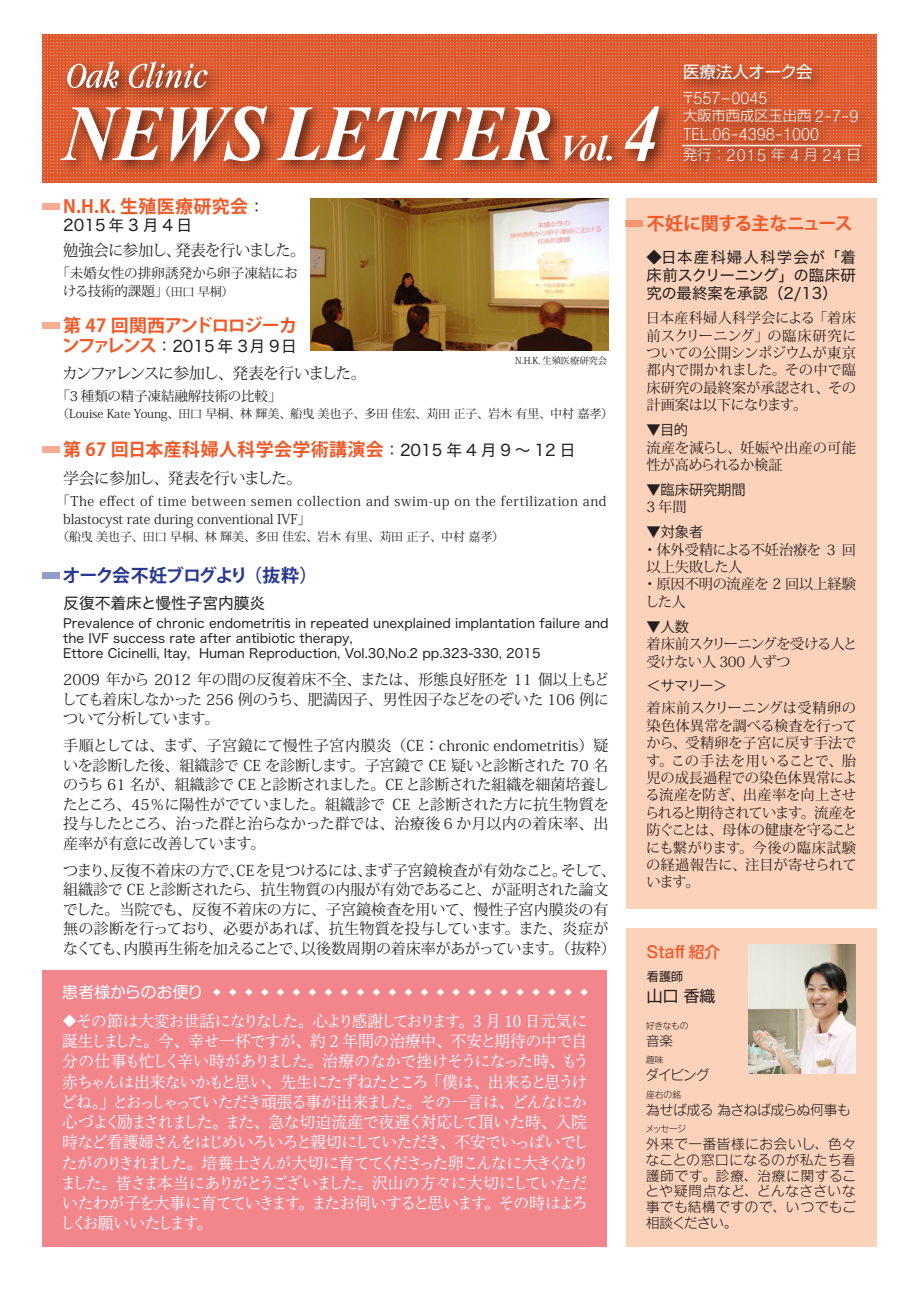
<style>
.page{position:relative;width:919px;height:1289px;background:#fff}
.page>*{position:absolute;margin:0;border:0;box-sizing:border-box;transform-origin:0 0}
.t1{font:italic 700 79.2px "Times New Roman";letter-spacing:-.005em;color:#fff;scale:.91 1}
.t2{font:700 18px "Koz Go Pro";letter-spacing:.015em;color:#f15929}
.t3{font:700 18px "Koz Go Pro";letter-spacing:-.06em;color:#283890}
.t4{font:700 18px "Koz Go Pro";letter-spacing:-.05em;color:#f15929}
.t5{font:700 18px "Koz Go Pro";letter-spacing:-.03em;color:#f15929}
.t6{font:16.5px "Shin Go Pr 6";letter-spacing:-.03em;color:#fff}
.t7{font:16.2px/20.2px "P Bunkyu Min Pr 6 R";letter-spacing:-.06em;color:#fff}
.t8{font:15.75px "Hira Kaku Std W4";color:#231f20}
.t9{font:15.75px "Koz Min Pro";letter-spacing:-.085em;color:#231f20}
.t10{font:15.75px "Koz Min Pro";letter-spacing:-.03em;color:#231f20}
.t11{font:15.75px "Koz Min Pro";letter-spacing:-.035em;color:#231f20}
.t12{font:15.75px "Hira Kaku Std W4";letter-spacing:.195em;color:#231f20}
.t13{font:500 15.75px "Shin M Go Pr 6";letter-spacing:-.01em;color:#f15929}
.t14{font:15.75px "Shin Go Pr 6";color:#231f20}
.t15{font:15.45px/18px "Hira Kaku Std W4";color:#231f20;text-align:justify}
.t16{font:15px/19.5px "Koz Min Pr 6 N";letter-spacing:-.01em;color:#231f20;text-align:justify}
.t17{font:14.25px/17.4px "Koz Min Pro";letter-spacing:-.015em;color:#231f20}
.t18{font:14.25px "Ntoday Std Light KL";color:#fff}
.t19{font:14.25px "Koz Go Pro";letter-spacing:-.01em;color:#231f20}
.t20{font:300 14.25px "Shin Go Pr 6";color:#fff}
.t21{font:13.5px/18px "Koz Min Pro";letter-spacing:.045em;color:#231f20}
.t22{font:13.5px/15.8px "Ntoday Std Light KL";letter-spacing:.02em;color:#231f20;text-align:justify}
.t23{font:13.5px/18px "Koz Min Pro";letter-spacing:.01em;color:#231f20}
.t24{font:300 13.5px "Shin Go Pr 6";letter-spacing:.055em;color:#231f20}
.t25{font:12.75px/15px "Hira Kaku Std W4";color:#231f20}
.t26{font:12px "Koz Min Pro";letter-spacing:-.005em;color:#231f20}
.t27{font:12px "Shin Go Pr 6";color:#231f20}
.t28{font:9.3px "Koz Min Pro";letter-spacing:-.005em;color:#231f20}
.t29{font:8.7px "Ntoday Std Light KL";letter-spacing:-.04em;color:#231f20}
.t30{font:300 8.7px "Shin Go Pr 6";color:#231f20}
.t31{font:7.5px "Shin M Go Pr 6";color:#fff}
.s1{font-size:36px}
.s2{font-family:"Shin Go Pr 6";font-weight:300}
.s3{font-family:"Ntoday Std Light KL";font-weight:400}
.s4{font-family:"Hira Kaku Std W4";font-weight:400;font-size:15.75px;color:#231f20}
.s5{font-size:12px}
.s6{font-family:"Koz Go Pro";font-weight:700;font-size:18px;color:#f15929}
.s7{font-size:15.75px}
</style>
<div class="page">
<img style="left:43px;top:34px;width:833px;height:140px">
<div style="left:625px;top:198px;width:251px;height:711px;background:#fcd2ba"></div>
<div style="left:626px;top:928px;width:251px;height:318px;background:#fcd2ba"></div>
<img style="left:310px;top:205px;width:298px;height:145px">
<div style="left:625px;top:220px;width:17px;height:7px;background:#f69571"></div>
<div style="left:42px;top:203px;width:17px;height:7px;background:#f8ac94"></div>
<div style="left:42px;top:323px;width:17px;height:6px;background:#f8ac94"></div>
<img style="left:748px;top:944px;width:107px;height:128px">
<img style="left:672px;top:54px;width:205px;height:129px">
<img style="left:50px;top:84px;width:630px;height:121px">
<img style="left:57px;top:51px;width:171px;height:58px">
<svg style="left:67px;top:61px;width:52px;height:27px"></svg>
<svg style="left:129px;top:61px;width:79px;height:27px"></svg>
<img style="left:672px;top:135px;width:205px;height:32px">
<hr style="left:682px;top:145px;width:179px;height:1px;background:#fff">
<div style="left:43px;top:970px;width:564px;height:276px;background:#f3858d"></div>
<div style="left:42px;top:447px;width:17px;height:6px;background:#f8ac94"></div>
<div style="left:42px;top:572px;width:17px;height:6px;background:#939bc7"></div>
<h1 class="t1" style="left:63px;top:78px;width:657px">NEWS LETTER <span class="s1">Vol.</span> 4</h1>
<p class="t6" style="left:683px;top:59px;width:131px">医療法人オーク会</p>
<p class="t18" style="left:681px;top:88px;width:88px"><span class="s2">〒</span>557-0045</p>
<p class="t20" style="left:683px;top:104px;width:177px">大阪市西成区玉出西 <span class="s3">2-7-9</span></p>
<p class="t18" style="left:683px;top:124px;width:137px">TEL.06-4398-1000</p>
<p class="t18" style="left:683px;top:145px;width:179px"><span class="s2">発行：</span>2015 <span class="s2">年</span> 4 <span class="s2">月</span> 24 <span class="s2">日</span></p>
<p class="t2" style="left:63px;top:195px;width:203px">N.H.K. 生殖医療研究会<span class="s4">：</span></p>
<p class="t12" style="left:63px;top:213px;width:130px">2015年3月4日</p>
<p class="t10" style="left:63px;top:239px;width:244px">勉強会に参加し、発表を行いました。</p>
<p class="t23" style="left:63px;top:263px;width:236px;text-indent:-7px">「未婚女性の排卵誘発から卵子凍結における技術的課題」<span class="s5">（田口 早桐）</span></p>
<p class="t4" style="left:63px;top:314px;width:235px">第 47 回関西アンドロロジーカ</p>
<p class="t8" style="left:62px;top:334px;width:236px"><span class="s6">ンファレンス</span>：2015 年 3月 9日</p>
<p class="t9" style="left:62px;top:362px;width:306px">カンファレンスに参加し、発表を行いました。</p>
<p class="t23" style="left:56px;top:387px;width:227px">「3 種類の精子凍結融解技術の比較」</p>
<p class="t26" style="left:57px;top:405px;width:557px">（Louise Kate Young、田口 早桐、林 輝美、船曳 美也子、多田 佳宏、苅田 正子、岩木 有里、中村 嘉孝）</p>
<p class="t28" style="left:515px;top:354px;width:93px">N.H.K. 生殖医療研究会</p>
<p class="t2" style="left:63px;top:438px;width:513px">第 67 回日本産科婦人科学会学術講演会<span class="s4">：2015 年 4 月 9 ～ 12 日</span></p>
<p class="t11" style="left:63px;top:467px;width:240px">学会に参加し、発表を行いました。</p>
<p class="t21" style="left:63px;top:491px;width:544px;text-indent:-7px">「The effect of time between semen collection and swim-up on the fertilization and blastocyst rate during conventional IVF」</p>
<p class="t26" style="left:57px;top:528px;width:448px">（船曳美也子、田口 早桐、林 輝美、多田 佳宏、岩木 有里、苅田 正子、中村 嘉孝）</p>
<p class="t3" style="left:62px;top:563px;width:256px">オーク会不妊ブログより（抜粋）</p>
<p class="t8" style="left:63px;top:591px;width:204px">反復不着床と慢性子宮内膜炎</p>
<p class="t25" style="left:63px;top:616px;width:547px">Prevalence of chronic endometritis in repeated unexplained implantation failure and the IVF success rate after antibiotic therapy,<br>Ettore Cicinelli, Itay, Human Reproduction, Vol.30,No.2 pp.323-330, 2015</p>
<p class="t16" style="left:62px;top:670px;width:548px">2009 年から 2012 年の間の反復着床不全、または、形態良好胚を 11 個以上もどしても着床しなかった 256 例のうち、肥満因子、男性因子などをのぞいた 106 例について分析しています。</p>
<p class="t16" style="left:63px;top:736px;width:548px">手順としては、まず、子宮鏡にて慢性子宮内膜炎（CE：chronic endometritis）疑いを診断した後、組織診で CE を診断します。子宮鏡で CE 疑いと診断された 70 名のうち 61 名が、組織診で CE と診断されました。CE と診断された組織を細菌培養したところ、45％に陽性がでていました。組織診で CE と診断された方に抗生物質を投与したところ、治った群と治らなかった群では、治療後６か月以内の着床率、出産率が有意に改善しています。</p>
<p class="t16" style="left:63px;top:861px;width:554px;text-align:left">つまり、反復不着床の方で、CEを見つけるには、まず子宮鏡検査が有効なこと。そして、組織診で CE と診断されたら、抗生物質の内服が有効であること、が証明された論文でした。当院でも、反復不着床の方に、子宮鏡検査を用いて、慢性子宮内膜炎の有無の診断を行っており、必要があれば、抗生物質を投与しています。また、炎症がなくても、内膜再生術を加えることで、以後数周期の着床率があがっています。（抜粋）</p>
<p class="t31" style="left:62px;top:985px;width:527px"><span class="s7">患者様からのお便り</span> ◆　◆　◆　◆　◆　◆　◆　◆　◆　◆　◆　◆　◆　◆　◆　◆　◆　◆　◆　◆　◆　◆　◆　◆</p>
<p class="t7" style="left:60px;top:1008px;width:530px">◆その節は大変お世話になりなした。心より感謝しております。3 月 10 日元気に誕生しました。今、幸せ一杯ですが、約 2 年間の治療中、不安と期待の中で自分の仕事も忙しく辛い時がありました。治療のなかで挫けそうになった時、もう赤ちゃんは出来ないかもと思い、先生にたずねたところ「僕は、出来ると思うけどね。」とおっしゃっていただき頑張る事が出来ました。その一言は、どんなにか心づよく励まされました。また、急な切迫流産で夜遅く対応して頂いた時、入院時など看護婦さんをはじめいろいろと親切にしていただき、不安でいっぱいでしたがのりきれました。培養士さんが大切に育ててくださった卵こんなに大きくなりました。皆さま本当にありがとうございました。沢山の方々に大切にしていただいたわが子を大事に育てていきます。またお伺いすると思います。その時はよろしくお願いいたします。</p>
<p class="t5" style="left:647px;top:212px;width:207px">不妊に関する主なニュース</p>
<p class="t15" style="left:646px;top:248px;width:211px">◆日本産科婦人科学会が「着床前スクリーニング」の臨床研究の最終案を承認（2/13）</p>
<p class="t17" style="left:646px;top:309px;width:212px;text-align:justify">日本産科婦人科学会による「着床前スクリーニング」の臨床研究についての公開シンポジウムが東京都内で開かれました。その中で臨床研究の最終案が承認され、その計画案は以下になります。</p>
<p class="t19" style="left:646px;top:420px;width:43px">▼目的</p>
<p class="t17" style="left:646px;top:438px;width:211px">流産を減らし、妊娠や出産の可能性が高められるか検証</p>
<p class="t19" style="left:646px;top:480px;width:101px">▼臨床研究期間</p>
<p class="t17" style="left:646px;top:498px;width:42px">3 年間</p>
<p class="t19" style="left:646px;top:522px;width:58px">▼対象者</p>
<p class="t17" style="left:642px;top:540px;width:215px">・体外受精による不妊治療を 3 回以上失敗した人<br>・原因不明の流産を 2 回以上経験した人</p>
<p class="t19" style="left:646px;top:617px;width:44px">▼人数</p>
<p class="t17" style="left:646px;top:634px;width:212px">着床前スクリーニングを受ける人と受けない人 300 人ずつ</p>
<p class="t19" style="left:646px;top:677px;width:83px">＜サマリー＞</p>
<p class="t17" style="left:645px;top:699px;width:213px;text-align:justify">着床前スクリーニングは受精卵の染色体異常を調べる検査を行ってから、受精卵を子宮に戻す手法です。この手法を用いることで、胎児の成長過程での染色体異常による流産を防ぎ、出産率を向上させられると期待されています。流産を防ぐことは、母体の健康を守ることにも繋がります。今後の臨床試験の経過報告に、注目が寄せられています。</p>
<p class="t13" style="left:646px;top:939px;width:75px">Staff 紹介</p>
<p class="t27" style="left:647px;top:966px;width:37px">看護師</p>
<p class="t14" style="left:647px;top:983px;width:70px">山口香織</p>
<p class="t29" style="left:646px;top:1018px;width:44px"><span class="s2">好</span>きなもの</p>
<p class="t24" style="left:646px;top:1029px;width:28px">音楽</p>
<p class="t30" style="left:646px;top:1052px;width:19px">趣味</p>
<p class="t22" style="left:645px;top:1065px;width:66px">ダイビング</p>
<p class="t30" style="left:646px;top:1087px;width:36px">座右<span class="s3">の</span>銘</p>
<p class="t22" style="left:646px;top:1100px;width:206px"><span class="s2">為</span>せば<span class="s2">成</span>る<span class="s2">為</span>さねば<span class="s2">成</span>らぬ<span class="s2">何事</span>も</p>
<p class="t29" style="left:645px;top:1122px;width:42px">メッセージ</p>
<p class="t24" style="left:646px;top:1132px;width:211px">外来<span class="s3">で</span>一番皆様<span class="s3">にお</span>会<span class="s3">いし</span>、色々</p>
<p class="t22" style="left:646px;top:1150px;width:211px">なことの<span class="s2">窓口</span>になるのが<span class="s2">私</span>たち<span class="s2">看</span></p>
<p class="t24" style="left:646px;top:1164px;width:211px">護師<span class="s3">です</span>。診療、治療<span class="s3">に</span>関<span class="s3">するこ</span></p>
<p class="t22" style="left:645px;top:1182px;width:212px">とや<span class="s2">疑問点</span>など<span class="s2">、</span>どんなささいな<span class="s2">事</span>でも<span class="s2">結構</span>ですので<span class="s2">、</span>いつでもご<span class="s2">相談</span>ください<span class="s2">。</span></p>
</div>
